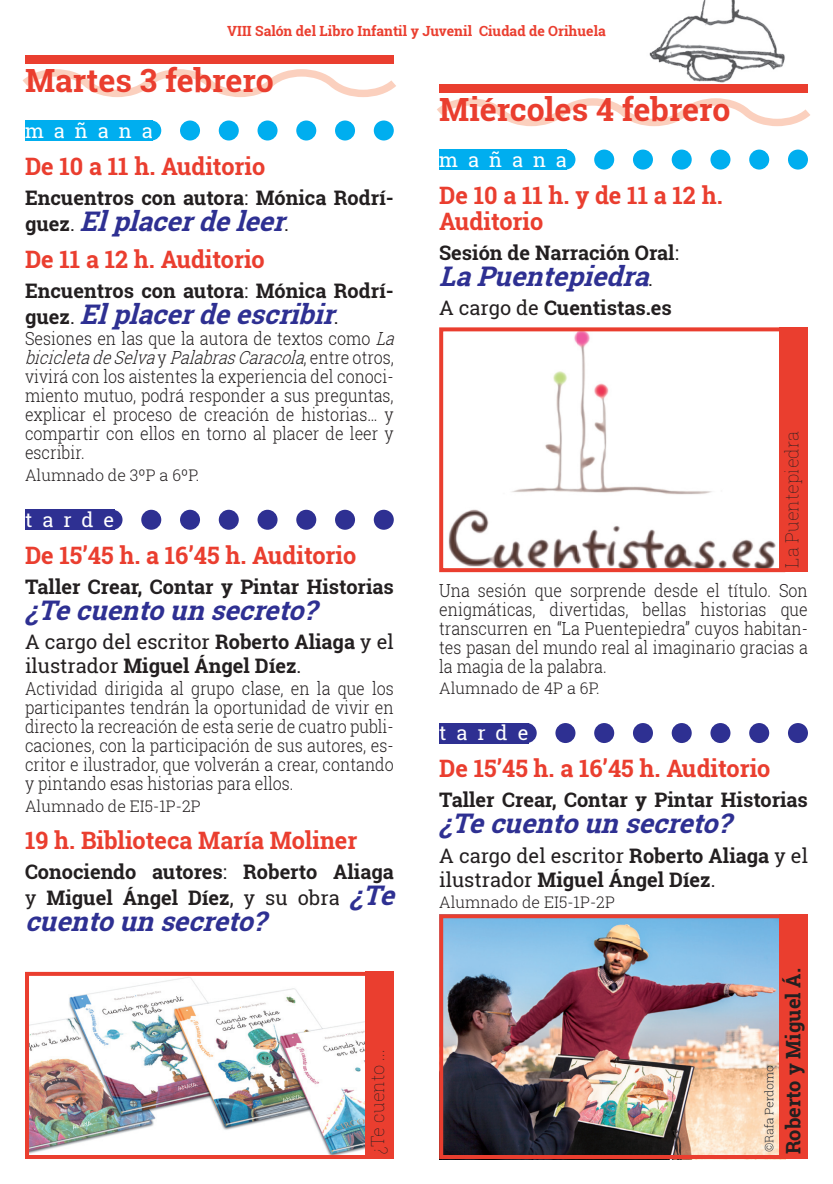
<style>
.page{position:relative;width:833px;height:1184px;background:#fff}
.page>*{position:absolute;margin:0;border:0;box-sizing:border-box;transform-origin:0 0}
.t1{font:700 32px "Roboto Slab";color:#ea3e2f}
.t2{font:italic 700 27px "Roboto Slab";color:#2e3092}
.t3{font:700 24px/26px "Roboto Slab";color:#ea3e2f}
.t4{font:700 20px/26px "Roboto Slab";color:#231f20}
.t5{font:20px/24px "Roboto Slab";color:#231f20}
.t6{font:20px "Roboto Slab";letter-spacing:.5em;color:#fff}
.t7{font:300 18px/19px "Roboto Slab";color:#231f20;text-align:justify;scale:.89 1}
.t8{font:100 18px "Roboto Slab";color:#231f20}
.t9{font:300 16px "Roboto Slab";color:#231f20}
.t10{font:700 14px "Roboto Slab";color:#ea3e2f}
.s1{font-weight:400}
.s2{font-style:normal;font-size:20px;color:#231f20}
.s3{font-weight:400;font-style:normal;font-size:20px;color:#231f20}
.s4{font-style:italic}
.s5{font-weight:700}
.s6{font-style:italic;font-size:27px;color:#2e3092}
</style>
<div class="page">
<img style="left:606px;top:0;width:202px;height:93px">
<div style="left:25px;top:55px;width:368px;height:8px;background:#ea3e2f"></div>
<svg style="left:23px;top:69px;width:373px;height:28px"></svg>
<svg style="left:153px;top:121px;width:240px;height:20px"></svg>
<div style="left:25px;top:121px;width:128px;height:20px;background:#00aeef"></div>
<svg style="left:114px;top:510px;width:279px;height:20px"></svg>
<div style="left:25px;top:510px;width:89px;height:20px;background:#2e3092"></div>
<div style="left:439px;top:85px;width:368px;height:8px;background:#ea3e2f"></div>
<svg style="left:437px;top:98px;width:373px;height:28px"></svg>
<svg style="left:567px;top:150px;width:240px;height:20px"></svg>
<div style="left:439px;top:150px;width:128px;height:20px;background:#00aeef"></div>
<svg style="left:528px;top:723px;width:279px;height:20px"></svg>
<div style="left:439px;top:723px;width:89px;height:20px;background:#2e3092"></div>
<svg style="left:439px;top:327px;width:340px;height:245px"></svg>
<div style="left:779px;top:327px;width:28px;height:245px;background:#ea3e2f"></div>
<img style="left:439px;top:914px;width:340px;height:245px">
<div style="left:779px;top:914px;width:28px;height:245px;background:#ea3e2f"></div>
<img style="left:25px;top:972px;width:340px;height:187px">
<div style="left:365px;top:972px;width:28px;height:187px;background:#ea3e2f"></div>
<p class="t10" style="left:227px;top:21px;width:380px">VIII Salón del Libro Infantil y Juvenil Ciudad de Orihuela</p>
<h1 class="t1" style="left:25px;top:58px;width:250px">Martes 3 febrero</h1>
<p class="t6" style="left:25px;top:117px;width:129px">mañana</p>
<h3 class="t3" style="left:25px;top:153px;width:242px">De 10 a 11 h. Auditorio</h3>
<p class="t4" style="left:25px;top:184px;width:370px">Encuentros con autora<span class="s1">:</span> Mónica Rodrí-</p>
<h2 class="t2" style="left:25px;top:202px;width:270px"><span class="s2">g u e z</span> <span class="s3">.</span> Elplacerdeleer<span class="s3">.</span></h2>
<h3 class="t3" style="left:25px;top:246px;width:241px">De 11 a 12 h. Auditorio</h3>
<p class="t4" style="left:25px;top:277px;width:370px">Encuentros con autora<span class="s1">:</span> Mónica Rodrí-</p>
<h2 class="t2" style="left:25px;top:295px;width:320px"><span class="s2">g u e z</span> <span class="s3">.</span> Elplacerdeescribir<span class="s3">.</span></h2>
<p class="t7" style="left:25px;top:329px;width:423px;text-align:left">Sesiones en las que la autora de textos como <span class="s4">La bicicletadeSelva</span>y <span class="s4">PalabrasCaracola</span>, e n t r e o t r o s , vivirá con los aistentes la experiencia del conoci&shy;miento mutuo, podrá responder a sus preguntas, explicar el proceso de creación de historias… y compartir con ellos en torno al placer de leer y escribir.</p>
<p class="t9" style="left:25px;top:464px;width:176px">Alumnado de 3ºP a 6ºP.</p>
<p class="t6" style="left:25px;top:506px;width:91px">tarde</p>
<h3 class="t3" style="left:25px;top:542px;width:333px">De 15’45 h. a 16’45 h. Auditorio</h3>
<p class="t4" style="left:25px;top:573px;width:370px">Taller Crear, Contar y Pintar Historias</p>
<h2 class="t2" style="left:25px;top:591px;width:302px">¿Tecuentounsecreto?</h2>
<p class="t5" style="left:25px;top:630px;width:370px">A cargo del escritor <span class="s5">Roberto Aliaga</span> y el ilustrador <span class="s5">Miguel Ángel Díez</span>.</p>
<p class="t7" style="left:25px;top:679px;width:416px">Actividad dirigida al grupo clase, en la que los participantes tendrán la oportunidad de vivir en directo la recreación de esta serie de cuatro publi&shy;caciones, con la participación de sus autores, es&shy;critor e ilustrador, que volverán a crear, contando y pintando esas historias para ellos.</p>
<p class="t9" style="left:25px;top:795px;width:177px">Alumnado de EI5-1P-2P</p>
<h3 class="t3" style="left:25px;top:827px;width:334px">19 h. Biblioteca María Moliner</h3>
<p class="t4" style="left:25px;top:858px;width:380px">Conociendo autores<span class="s1">:</span> Roberto Aliaga <span class="s1">y</span> Miguel Ángel Díez<span class="s1">, y su obra</span> <span class="s6">¿Te</span></p>
<h2 class="t2" style="left:25px;top:903px;width:252px">cuentounsecreto?</h2>
<h1 class="t1" style="left:439px;top:87px;width:292px">Miércoles 4 febrero</h1>
<p class="t6" style="left:439px;top:146px;width:129px">mañana</p>
<h3 class="t3" style="left:439px;top:182px;width:285px">De 10 a 11 h. y de 11 a 12 h.<br>Auditorio</h3>
<p class="t4" style="left:439px;top:239px;width:241px">Sesión de Narración Oral<span class="s1">:</span></p>
<h2 class="t2" style="left:439px;top:257px;width:220px">LaPuentepiedra<span class="s3">.</span></h2>
<p class="t4" style="left:439px;top:295px;width:234px"><span class="s1">A cargo de</span> Cuentistas.es</p>
<p class="t8" style="left:779px;top:568px;width:138px;rotate:-90deg">La Puentepiedra</p>
<p class="t7" style="left:439px;top:580px;width:416px">Una sesión que sorprende desde el título. Son enigmáticas, divertidas, bellas historias que transcurren en “La Puentepiedra” cuyos habitan&shy;tes pasan del mundo real al imaginario gracias a la magia de la palabra.</p>
<p class="t9" style="left:439px;top:678px;width:162px">Alumnado de 4P a 6P.</p>
<p class="t6" style="left:439px;top:719px;width:91px">tarde</p>
<h3 class="t3" style="left:439px;top:755px;width:333px">De 15’45 h. a 16’45 h. Auditorio</h3>
<p class="t4" style="left:439px;top:786px;width:370px">Taller Crear, Contar y Pintar Historias</p>
<h2 class="t2" style="left:439px;top:805px;width:302px">¿Tecuentounsecreto?</h2>
<p class="t5" style="left:439px;top:843px;width:370px">A cargo del escritor <span class="s5">Roberto Aliaga</span> y el ilustrador <span class="s5">Miguel Ángel Díez</span>.</p>
<p class="t9" style="left:439px;top:892px;width:177px">Alumnado de EI5-1P-2P</p>
<p class="t8" style="left:365px;top:1154px;width:107px;rotate:-90deg">¿Te cuento ...</p>
<p class="t4" style="left:779px;top:1154px;width:188px;rotate:-90deg">Roberto y Miguel Á.</p>
</div>
